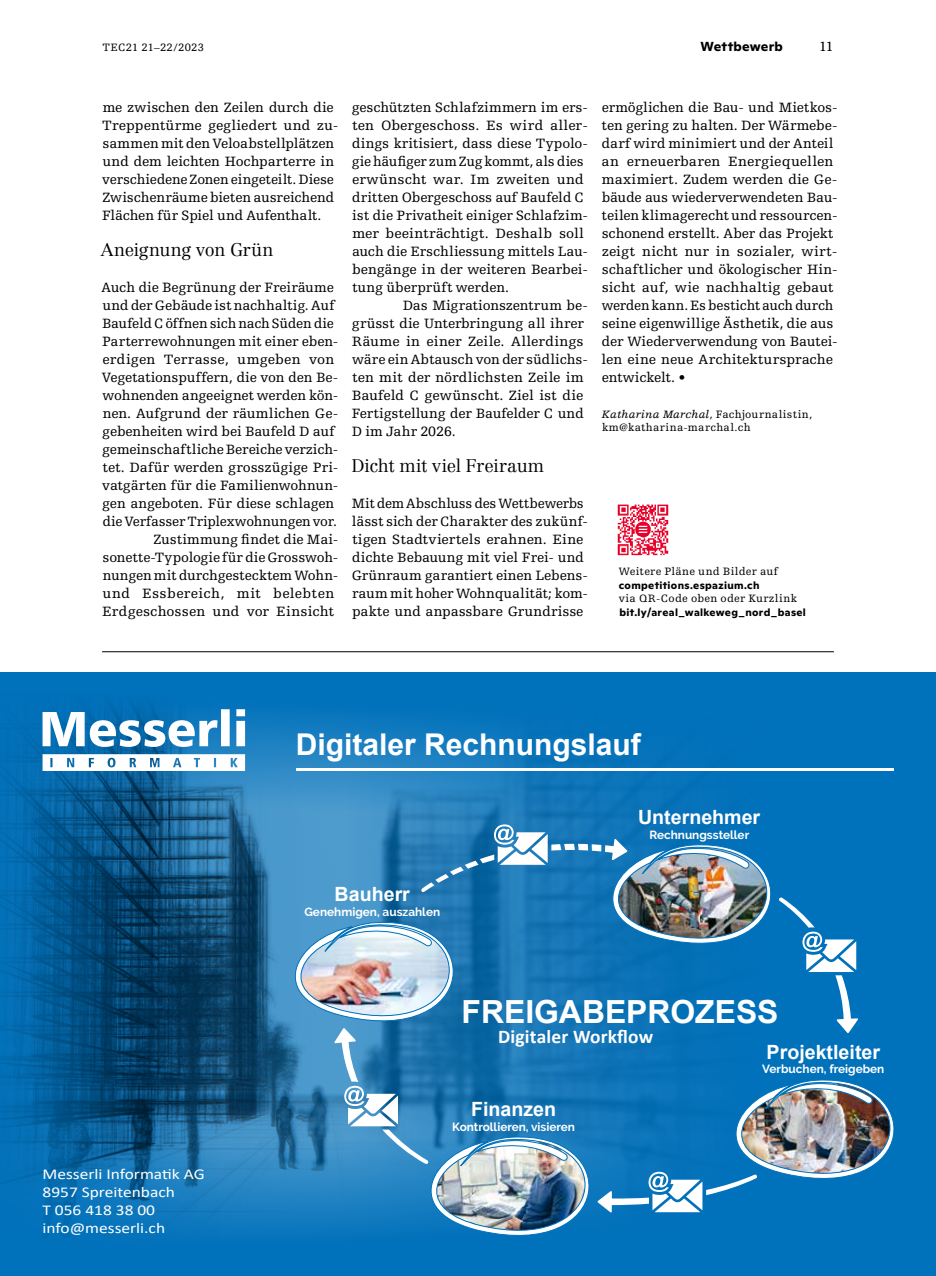
<style>
.page{position:relative;width:936px;height:1276px;background:#fff}
.page>*{position:absolute;margin:0;border:0;box-sizing:border-box;transform-origin:0 0}
.t1{font:700 31.8px "Arial";color:#fff}
.t2{font:700 30px "Arial";color:#fff}
.t3{font:700 19.65px "Arial";color:#fff}
.t4{font:700 19.35px "Calibri";letter-spacing:.01em;color:#fff}
.t5{font:300 18px "Centennial LT Std";letter-spacing:-.015em;color:#000}
.t6{font:15px/18px "Calibri";color:#fff;scale:1.16 1}
.t7{font:14.25px/18px "Egyptienne FLT Std";letter-spacing:-.005em;color:#000}
.t8{font:14.25px "Egyptienne FLT Std";letter-spacing:.02em;color:#000}
.t9{font:700 13.05px "Ginto Normal";letter-spacing:.015em;color:#000}
.t10{font:700 11.85px "Raleway";color:#fff}
.t11{font:11.25px/13.5px "Egyptienne FLT Std";letter-spacing:.03em;color:#000}
.t12{font:700 10.5px "Ginto Normal";letter-spacing:.03em;color:#000}
.s1{font-style:italic}
</style>
<div class="page">
<img style="left:617px;top:504px;width:52px;height:52px">
<svg style="left:635px;top:521px;width:15px;height:16px"></svg>
<svg style="left:638px;top:526px;width:9px;height:7px"></svg>
<svg style="left:265px;top:672px;width:670px;height:604px;background:#0b76bc"></svg>
<svg style="left:0;top:672px;width:265px;height:604px;background:#0a5d95"></svg>
<img style="left:263px;top:824px;width:665px;height:437px">
<svg style="left:43px;top:709px;width:202px;height:62px"></svg>
<hr style="left:296px;top:769px;width:597px;height:2px;background:#fff">
<hr style="left:102px;top:651px;width:731px;height:1px;background:#000">
<p class="t11" style="left:102px;top:41px;width:103px">TEC21 21–22/2023</p>
<p class="t9" style="left:700px;top:37px;width:84px">Wettbewerb</p>
<p class="t7" style="left:819px;top:38px;width:16px">11</p>
<p class="t7" style="left:102px;top:98px;width:238px">me zwischen den Zeilen durch die Treppentürme gegliedert und zu&shy;sammen mit den Veloabstellplätzen und dem leichten Hochparterre in verschiedene Zonen eingeteilt. Diese Zwischenräume bieten ausreichend Flächen für Spiel und Aufenthalt.</p>
<p class="t5" style="left:101px;top:239px;width:174px">Aneignung von Grün</p>
<p class="t7" style="left:102px;top:278px;width:234px">Auch die Begrünung der Freiräume</p>
<p class="t7" style="left:102px;top:296px;width:234px">und der Gebäude ist nachhaltig. Auf</p>
<p class="t7" style="left:102px;top:314px;width:233px">Baufeld C öffnen sich nach Süden die</p>
<p class="t7" style="left:102px;top:332px;width:236px">Parterrewohnungen mit einer eben-</p>
<p class="t7" style="left:102px;top:350px;width:233px">erdigen Terrasse, umgeben von</p>
<p class="t7" style="left:102px;top:368px;width:238px">Vegetationspuffern, die von den Be-</p>
<p class="t7" style="left:102px;top:386px;width:237px">wohnenden angeeignet werden kön-</p>
<p class="t7" style="left:103px;top:404px;width:237px">nen. Aufgrund der räumlichen Ge-</p>
<p class="t7" style="left:102px;top:422px;width:234px">gebenheiten wird bei Baufeld D auf</p>
<p class="t7" style="left:102px;top:440px;width:237px">gemeinschaftliche Bereiche verzich-</p>
<p class="t7" style="left:102px;top:458px;width:237px">tet. Dafür werden grosszügige Pri-</p>
<p class="t7" style="left:102px;top:476px;width:237px">vatgärten für die Familienwohnun-</p>
<p class="t7" style="left:102px;top:494px;width:233px">gen angeboten. Für diese schlagen</p>
<p class="t7" style="left:102px;top:512px;width:236px">die Verfasser Triplexwohnungen vor.</p>
<p class="t7" style="left:153px;top:530px;width:186px">Zustimmung findet die Mai-</p>
<p class="t7" style="left:103px;top:548px;width:237px">sonette-Typologie für die Grosswoh-</p>
<p class="t7" style="left:103px;top:566px;width:237px">nungen mit durchgestecktem Wohn-</p>
<p class="t8" style="left:102px;top:585px;width:233px">und Essbereich, mit belebten</p>
<p class="t7" style="left:102px;top:602px;width:233px">Erdgeschossen und vor Einsicht</p>
<p class="t7" style="left:352px;top:98px;width:237px">geschützten Schlafzimmern im ers&shy;ten Obergeschoss. Es wird aller&shy;dings kritisiert, dass diese Typolo&shy;gie häufiger zum Zug kommt, als dies erwünscht war. Im zweiten und dritten Obergeschoss auf Baufeld C ist die Privatheit einiger Schlafzim&shy;mer beeinträchtigt. Deshalb soll auch die Erschliessung mittels Lau&shy;bengänge in der weiteren Bearbei&shy;tung überprüft werden.</p>
<p class="t7" style="left:352px;top:296px;width:238px;text-indent:51px">Das Migrationszentrum be&shy;grüsst die Unterbringung all ihrer<br>Räume in einer Zeile. Allerdings wäre ein Abtausch von der südlichs&shy;ten mit der nördlichsten Zeile im<br>Baufeld C gewünscht. Ziel ist die<br>Fertigstellung der Baufelder C und<br>D im Jahr 2026.</p>
<p class="t5" style="left:351px;top:455px;width:194px">Dicht mit viel Freiraum</p>
<p class="t7" style="left:352px;top:494px;width:238px">Mit dem Abschluss des Wettbewerbs lässt sich der Charakter des zukünf&shy;tigen Stadtviertels erahnen. Eine dichte Bebauung mit viel Frei- und Grünraum garantiert einen Lebens&shy;raum mit hoher Wohnqualität; kom&shy;pakte und anpassbare Grundrisse</p>
<p class="t7" style="left:601px;top:98px;width:237px">ermöglichen die Bau- und Mietkos&shy;ten gering zu halten. Der Wärmebe&shy;darf wird minimiert und der Anteil an erneuerbaren Energiequellen maximiert. Zudem werden die Ge&shy;bäude aus wiederverwendeten Bau&shy;teilen klimagerecht und ressourcen&shy;schonend erstellt. Aber das Projekt zeigt nicht nur in sozialer, wirt&shy;schaftlicher und ökologischer Hin&shy;sicht auf, wie nachhaltig gebaut werden kann. Es besticht auch durch seine eigenwillige Ästhetik, die aus der Wiederverwendung von Bautei&shy;len eine neue Architektursprache entwickelt. •</p>
<p class="t11" style="left:601px;top:407px;width:212px"><span class="s1">Katharina Marchal</span>, Fachjournalistin, km@katharina-marchal.ch</p>
<p class="t11" style="left:618px;top:565px;width:161px">Weitere Pläne und Bilder auf</p>
<p class="t12" style="left:618px;top:577px;width:142px">competitions.espazium.ch</p>
<p class="t11" style="left:618px;top:592px;width:180px">via QR-Code oben oder Kurzlink</p>
<p class="t12" style="left:619px;top:604px;width:188px">bit.ly/areal_walkeweg_nord_basel</p>
<h2 class="t2" style="left:296px;top:723px;width:347px">Digitaler Rechnungslauf</h2>
<h3 class="t3" style="left:638px;top:803px;width:124px">Unternehmer</h3>
<p class="t6" style="left:43px;top:1165px;width:141px">Messerli Informatik AG<br>8957 Spreitenbach<br>T 056 418 38 00 info@messerli.ch</p>
<h3 class="t3" style="left:334px;top:880px;width:77px">Bauherr</h3>
<p class="t10" style="left:304px;top:904px;width:137px">Genehmigen, auszahlen</p>
<p class="t10" style="left:649px;top:828px;width:101px">Rechnungssteller</p>
<h1 class="t1" style="left:461px;top:989px;width:318px">FREIGABEPROZESS</h1>
<h3 class="t4" style="left:498px;top:1022px;width:156px">Digitaler Workflow</h3>
<h3 class="t3" style="left:471px;top:1095px;width:87px">Finanzen</h3>
<p class="t10" style="left:452px;top:1120px;width:124px">Kontrollieren, visieren</p>
<h3 class="t3" style="left:766px;top:1038px;width:115px">Projektleiter</h3>
<p class="t10" style="left:762px;top:1062px;width:124px">Verbuchen, freigeben</p>
</div>
